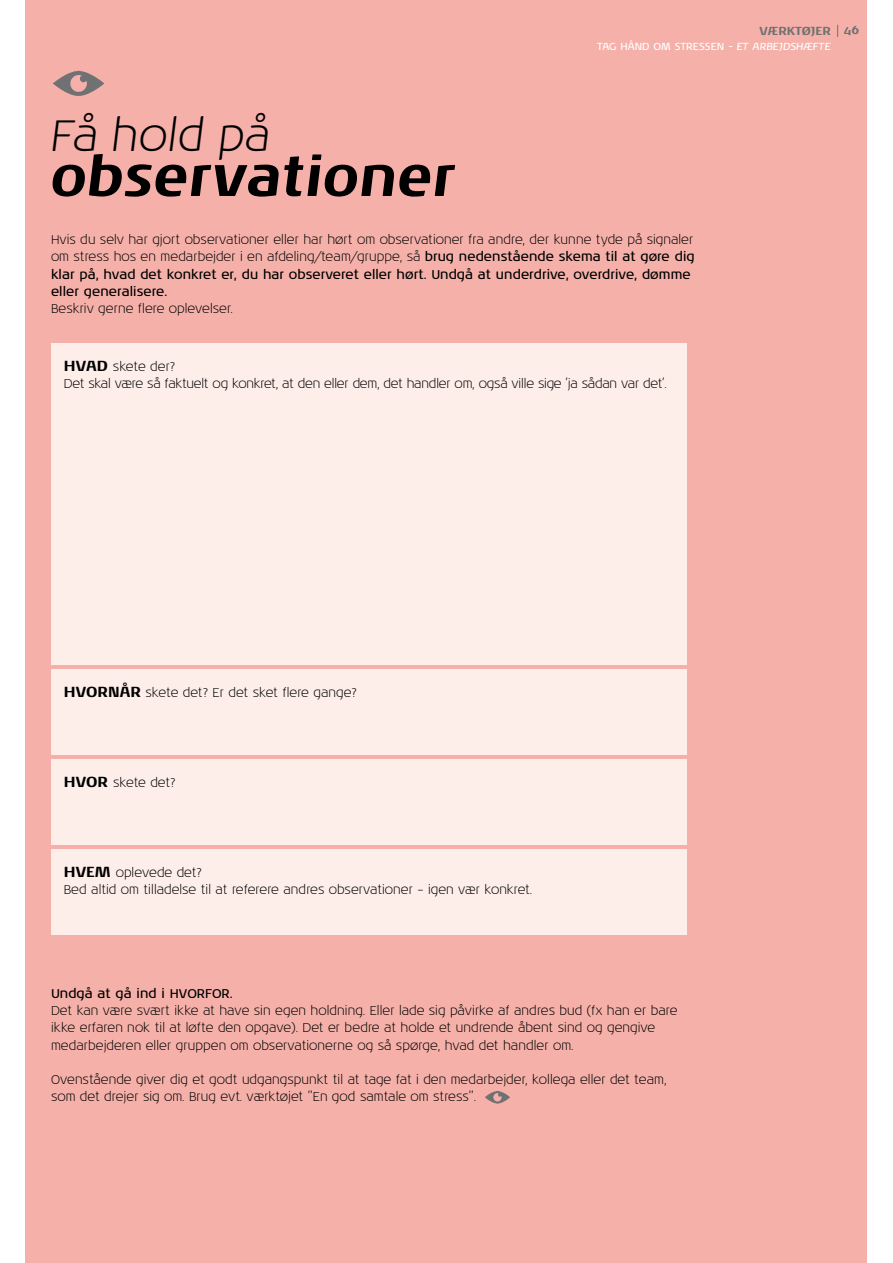
<style>
.page{position:relative;width:893px;height:1263px;background:#fff}
.page>*{position:absolute;margin:0;border:0;box-sizing:border-box;transform-origin:0 0}
.t1{font:italic 700 54px "Noa LT Std";letter-spacing:.005em;color:#000}
.t2{font:italic 300 45px "Noa LT Std";color:#000}
.t3{font:300 13.05px/17.2px "Noa LT Std";color:#000}
.t4{font:300 13.05px/17.2px "Noa LT Std";letter-spacing:-.02em;color:#000}
.t5{font:13.05px "Noa LT Std";color:#000}
.t6{font:700 12px "Noa LT Std";color:#707172}
.t7{font:10.5px "Noa LT Std";color:#fff}
.s1{font-style:italic}
.s2{font-weight:400}
.s3{font-weight:700;font-size:15px}
</style>
<div class="page">
<div style="left:26px;top:0;width:841px;height:1263px;background:#f5b1a9"></div>
<div style="left:51px;top:344px;width:635px;height:321px;background:#fdeeea"></div>
<div style="left:51px;top:670px;width:635px;height:85px;background:#fdeeea"></div>
<div style="left:51px;top:760px;width:635px;height:85px;background:#fdeeea"></div>
<div style="left:51px;top:850px;width:635px;height:85px;background:#fdeeea"></div>
<img style="left:53px;top:70px;width:52px;height:26px">
<img style="left:485px;top:1091px;width:25px;height:12px">
<svg style="left:837px;top:25px;width:1px;height:12px"></svg>
<p class="t6" style="left:759px;top:24px;width:101px">VÆRKTØJER 46</p>
<p class="t7" style="left:597px;top:40px;width:235px">Tag hånd om stressen <span class="s1">- ET ARBEJDSHÆFTE</span></p>
<h2 class="t2" style="left:51px;top:108px;width:221px">Få hold på</h2>
<h1 class="t1" style="left:51px;top:144px;width:407px">observationer</h1>
<p class="t3" style="left:51px;top:231px;width:645px">Hvis du selv har gjort observationer eller har hørt om observationer fra andre, der kunne tyde på signaler om stress hos en medarbejder i en afdeling/team/gruppe, så <span class="s2">brug nedenstående skema til at gøre dig klar på, hvad det konkret er, du har observeret eller hørt. Undgå at underdrive, overdrive, dømme eller generalisere.</span></p>
<p class="t3" style="left:51px;top:300px;width:183px">Beskriv gerne flere oplevelser.</p>
<p class="t4" style="left:51px;top:358px;width:617px;text-indent:13px"><span class="s3">HVAD</span> skete der?<br>Det skal være så faktuelt og konkret, at den eller dem, det handler om, også ville sige ’ja sådan var det’.</p>
<p class="t3" style="left:64px;top:684px;width:295px"><span class="s3">HVORNÅR</span> skete det? Er det sket flere gange?</p>
<p class="t3" style="left:64px;top:774px;width:114px"><span class="s3">HVOR</span> skete det?</p>
<p class="t3" style="left:51px;top:864px;width:483px;text-indent:13px"><span class="s3">HVEM</span> oplevede det?<br>Bed altid om tilladelse til at referere andres observationer – igen vær konkret.</p>
<p class="t5" style="left:51px;top:985px;width:183px">Undgå at gå ind i HVORFOR.</p>
<p class="t3" style="left:51px;top:1002px;width:628px">Det kan være svært ikke at have sin egen holdning. Eller lade sig påvirke af andres bud (fx han er bare ikke erfaren nok til at løfte den opgave). Det er bedre at holde et undrende åbent sind og gengive medarbejderen eller gruppen om observationerne og så spørge, hvad det handler om.</p>
<p class="t3" style="left:51px;top:1071px;width:617px">Ovenstående giver dig et godt udgangspunkt til at tage fat i den medarbejder, kollega eller det team, som det drejer sig om. Brug evt. værktøjet ”En god samtale om stress”.</p>
</div>
